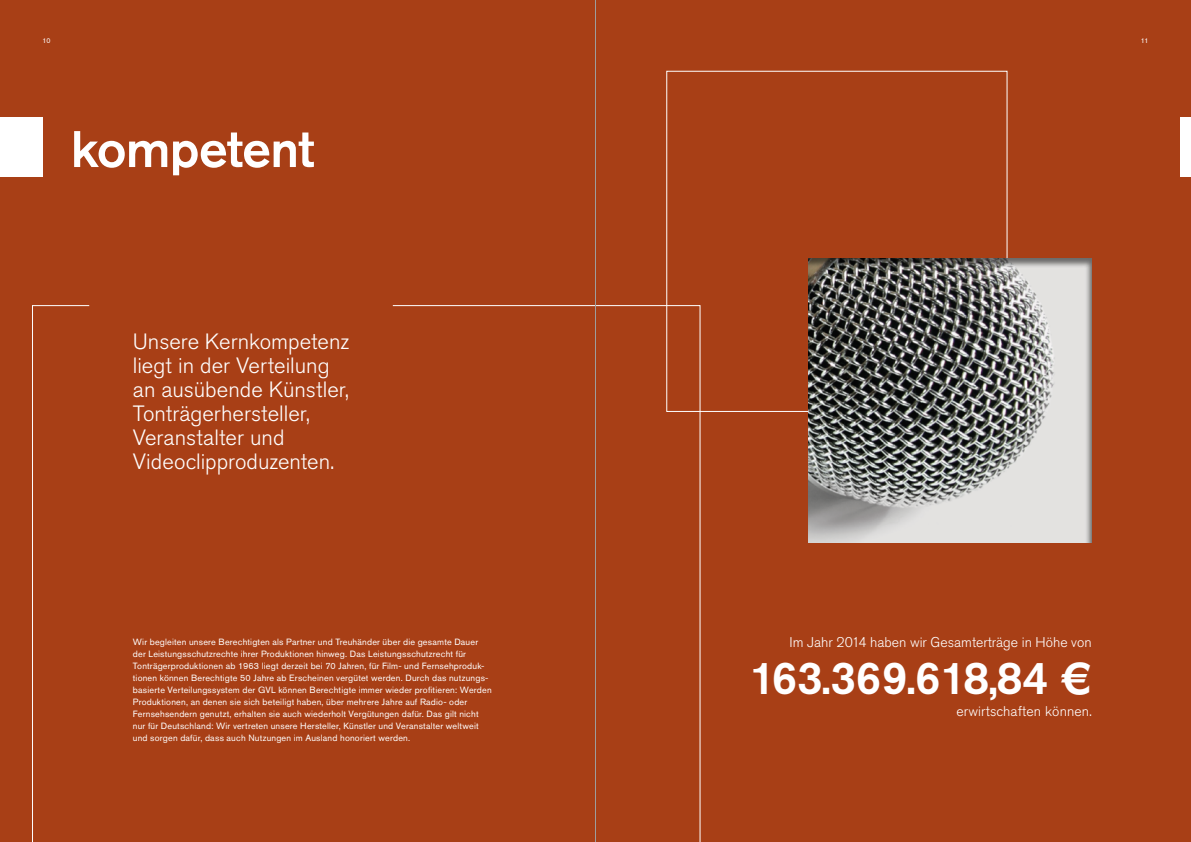
<style>
.page{position:relative;width:1191px;height:842px;background:#a83f16}
.page>*{position:absolute;margin:0;border:0;box-sizing:border-box;transform-origin:0 0}
.t1{font:500 50.9px "Akzidenz Grotesk Pro";letter-spacing:-.015em;color:#fff}
.t2{font:500 45.8px "Akzidenz Grotesk Pro";color:#fff}
.t3{font:300 22px/24px "Akzidenz Grotesk Pro";color:#fff}
.t4{font:300 14px "Akzidenz Grotesk Pro";color:#fff}
.t5{font:9px/12px "Akzidenz Grotesk Pro";letter-spacing:.02em;color:#fff}
.t6{font:7px "Akzidenz Grotesk Pro";color:#fff}
</style>
<div class="page">
<svg style="left:32px;top:305px;width:668px;height:537px"></svg>
<div style="left:89px;top:249px;width:304px;height:303px;background:#a83f16"></div>
<div style="left:807px;top:258px;width:286px;height:285px;background:#000;opacity:.53"></div>
<div style="left:0;top:117px;width:43px;height:60px;background:#fff"></div>
<div style="left:1179px;top:117px;width:12px;height:60px;background:#fff"></div>
<hr style="left:595px;top:0;width:1px;height:842px;background:#9d9d9c">
<p class="t6" style="left:43px;top:36px;width:9px">10</p>
<p class="t6" style="left:1140px;top:36px;width:9px">11</p>
<h1 class="t1" style="left:71px;top:116px;width:245px">kompetent</h1>
<h3 class="t3" style="left:133px;top:329px;width:218px">Unsere Kernkompetenz liegt in der Verteilung an ausübende Künstler,<br>Tonträgerhersteller,<br>Veranstalter und<br>Videoclipproduzenten.</h3>
<p class="t5" style="left:133px;top:636px;width:360px">Wir begleiten unsere Berechtigten als Partner und Treuhänder über die gesamte Dauer der Leistungsschutzrechte ihrer Produktionen hinweg. Das Leistungsschutzrecht für Tonträgerproduktionen ab 1963 liegt derzeit bei 70 Jahren, für Film- und Fernsehproduk&shy;tionen können Berechtigte 50 Jahre ab Erscheinen vergütet werden. Durch das nutzungs&shy;basierte Verteilungssystem der GVL können Berechtigte immer wieder profitieren: Werden Produktionen, an denen sie sich beteiligt haben, über mehrere Jahre auf Radio- oder Fernsehsendern genutzt, erhalten sie auch wiederholt Vergütungen dafür. Das gilt nicht nur für Deutschland: Wir vertreten unsere Hersteller, Künstler und Veranstalter weltweit und sorgen dafür, dass auch Nutzungen im Ausland honoriert werden.</p>
<h3 class="t4" style="left:789px;top:633px;width:304px">Im Jahr 2014 haben wir Gesamterträge in Höhe von</h3>
<h2 class="t2" style="left:750px;top:648px;width:343px">163.369.618,84 €</h2>
<h3 class="t4" style="left:956px;top:702px;width:137px">erwirtschaften können.</h3>
</div>
